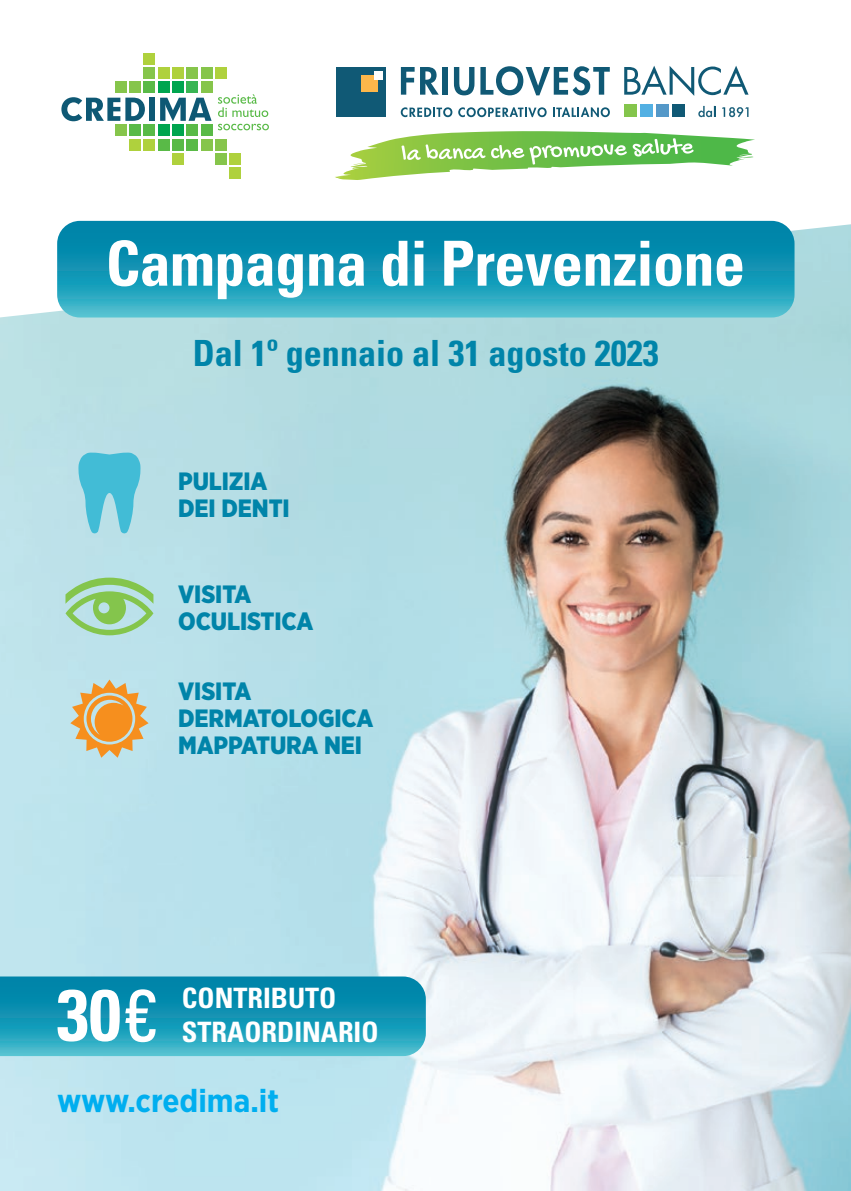
<style>
.page{position:relative;width:851px;height:1191px;background:#fff}
.page>*{position:absolute;margin:0;border:0;box-sizing:border-box;transform-origin:0 0}
.t1{font:700 condensed 72.6px "Univers LT Std";color:#fff}
.t2{font:700 condensed 62.2px "Univers LT Std";letter-spacing:-.01em;color:#fff}
.t3{font:700 condensed 36px "Univers LT Std";color:#0084a9}
.t4{font:700 32px "Gotham Narrow";color:#00aeef}
.t5{font:700 condensed 28px/34px "Univers LT Std";color:#fff}
.t6{font:900 25px/27.4px "Gotham Narrow";letter-spacing:-.005em;color:#0084a9}
.s1{font-weight:400}
</style>
<div class="page">
<img style="left:0;top:317px;width:850px;height:874px">
<svg style="left:5px;top:64px;width:845px;height:253px"></svg>
<svg style="left:57px;top:221px;width:737px;height:96px;background:#1899b7"></svg>
<svg style="left:401px;top:67px;width:13px;height:28px"></svg>
<svg style="left:420px;top:67px;width:18px;height:28px"></svg>
<div style="left:442px;top:67px;width:6px;height:28px;background:#105975"></div>
<svg style="left:454px;top:67px;width:20px;height:28px"></svg>
<svg style="left:480px;top:66px;width:129px;height:29px"></svg>
<svg style="left:624px;top:66px;width:124px;height:30px"></svg>
<svg style="left:400px;top:107px;width:52px;height:10px"></svg>
<svg style="left:458px;top:107px;width:88px;height:10px"></svg>
<svg style="left:553px;top:107px;width:56px;height:10px"></svg>
<svg style="left:698px;top:106px;width:17px;height:11px"></svg>
<svg style="left:722px;top:107px;width:26px;height:10px"></svg>
<div style="left:640px;top:105px;width:12px;height:12px;background:#53b0e3"></div>
<div style="left:656px;top:105px;width:12px;height:12px;background:#5498c8"></div>
<div style="left:672px;top:105px;width:12px;height:12px;background:#105975"></div>
<div style="left:624px;top:105px;width:12px;height:12px;background:#84c54c"></div>
<div style="left:336px;top:67px;width:50px;height:50px;background:#105975"></div>
<div style="left:361px;top:75px;width:17px;height:17px;background:#fcb74b"></div>
<div style="left:374px;top:71px;width:8px;height:9px;background:#fff"></div>
<svg style="left:334px;top:131px;width:421px;height:49px"></svg>
<svg style="left:65px;top:577px;width:88px;height:58px;background:#a1d4a1"></svg>
<svg style="left:78px;top:452px;width:63px;height:82px;background:#68c7db"></svg>
<svg style="left:70px;top:679px;width:78px;height:78px;background:#dab67f"></svg>
<svg style="left:0;top:976px;width:426px;height:80px;background:#199ab7"></svg>
<div style="left:229px;top:168px;width:12px;height:11px;background:#afd13d"></div>
<div style="left:229px;top:153px;width:12px;height:12px;background:#afd13d"></div>
<div style="left:215px;top:153px;width:12px;height:12px;background:#86c54b"></div>
<div style="left:172px;top:153px;width:12px;height:12px;background:#afd13d"></div>
<div style="left:215px;top:139px;width:12px;height:12px;background:#86c54b"></div>
<div style="left:201px;top:139px;width:11px;height:12px;background:#86c54b"></div>
<div style="left:186px;top:139px;width:12px;height:12px;background:#59ba47"></div>
<div style="left:172px;top:139px;width:12px;height:12px;background:#59ba47"></div>
<div style="left:158px;top:139px;width:11px;height:12px;background:#59ba47"></div>
<div style="left:143px;top:139px;width:12px;height:12px;background:#afd13d"></div>
<div style="left:129px;top:139px;width:12px;height:12px;background:#afd13d"></div>
<div style="left:201px;top:124px;width:11px;height:12px;background:#59ba47"></div>
<div style="left:186px;top:124px;width:12px;height:12px;background:#59ba47"></div>
<div style="left:172px;top:124px;width:12px;height:12px;background:#00a54f"></div>
<div style="left:158px;top:124px;width:11px;height:12px;background:#00a54f"></div>
<div style="left:143px;top:124px;width:12px;height:12px;background:#59ba47"></div>
<div style="left:129px;top:124px;width:12px;height:12px;background:#59ba47"></div>
<div style="left:115px;top:124px;width:11px;height:12px;background:#86c54b"></div>
<div style="left:201px;top:81px;width:11px;height:12px;background:#86c54b"></div>
<div style="left:186px;top:81px;width:12px;height:12px;background:#39b554"></div>
<div style="left:172px;top:81px;width:12px;height:12px;background:#00a54f"></div>
<div style="left:158px;top:81px;width:11px;height:12px;background:#00a54f"></div>
<div style="left:143px;top:81px;width:12px;height:12px;background:#59ba47"></div>
<div style="left:129px;top:81px;width:12px;height:12px;background:#86c54b"></div>
<div style="left:115px;top:81px;width:11px;height:12px;background:#86c54b"></div>
<div style="left:215px;top:67px;width:12px;height:12px;background:#afd13d"></div>
<div style="left:201px;top:67px;width:11px;height:12px;background:#86c54b"></div>
<div style="left:186px;top:67px;width:12px;height:12px;background:#86c54b"></div>
<div style="left:172px;top:67px;width:12px;height:12px;background:#afd13d"></div>
<div style="left:158px;top:67px;width:11px;height:12px;background:#afd13d"></div>
<div style="left:143px;top:67px;width:12px;height:12px;background:#86c54b"></div>
<div style="left:143px;top:53px;width:12px;height:11px;background:#afd13d"></div>
<svg style="left:218px;top:94px;width:50px;height:23px"></svg>
<svg style="left:218px;top:124px;width:51px;height:6px"></svg>
<svg style="left:61px;top:97px;width:84px;height:24px"></svg>
<div style="left:149px;top:98px;width:6px;height:23px;background:#0e5874"></div>
<svg style="left:160px;top:98px;width:51px;height:23px"></svg>
<p class="t2" style="left:106px;top:225px;width:640px">Campagna di Prevenzione</p>
<p class="t3" style="left:193px;top:331px;width:467px">Dal 1º gennaio al 31 agosto 2023</p>
<p class="t6" style="left:178px;top:467px;width:113px">PULIZIA<br>DEI DENTI</p>
<p class="t6" style="left:178px;top:580px;width:137px">VISITA<br>OCULISTICA</p>
<p class="t6" style="left:178px;top:677px;width:197px">VISITA<br>DERMATOLOGICA<br>MAPPATURA NEI</p>
<p class="t1" style="left:57px;top:970px;width:102px">30<span class="s1">€</span></p>
<p class="t5" style="left:182px;top:981px;width:198px">CONTRIBUTO<br>STRAORDINARIO</p>
<p class="t4" style="left:57px;top:1079px;width:223px">www.credima.it</p>
</div>
